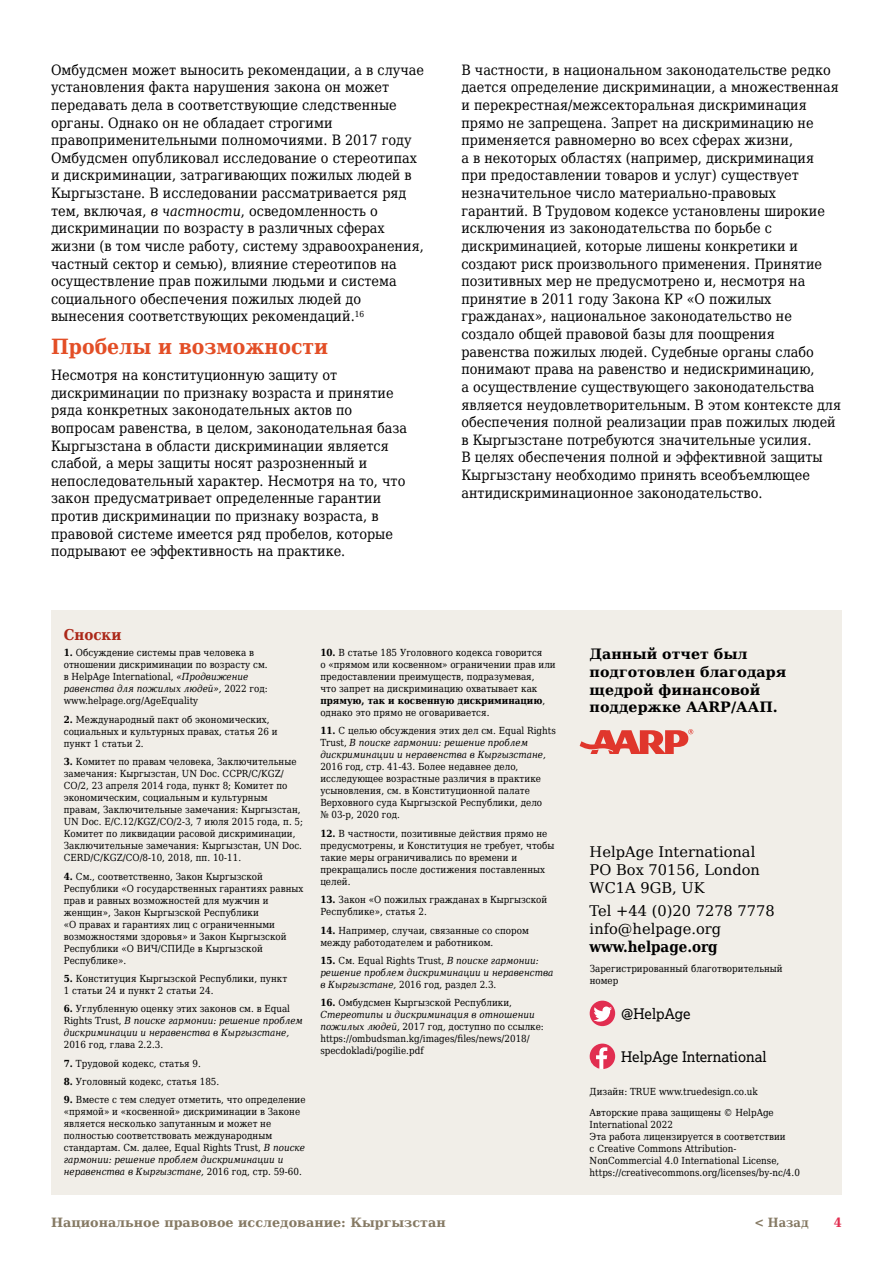
<style>
.page{position:relative;width:893px;height:1263px;background:#fff}
.page>*{position:absolute;margin:0;border:0;box-sizing:border-box;transform-origin:0 0}
.t1{font:700 21px "DejaVu LGC Serif Condensed";color:#e34e26}
.t2{font:700 15px "DejaVu LGC Serif Condensed";color:#000}
.t3{font:700 15px "DejaVu LGC Serif Condensed";color:#ab2718}
.t4{font:14.7px/18px "DejaVu LGC Serif";color:#000}
.t5{font:14.7px "Lexia";color:#000}
.t6{font:14.25px/17.7px "DejaVu LGC Serif Condensed";color:#000}
.t7{font:700 14.25px/17.7px "DejaVu LGC Serif";color:#000}
.t8{font:700 12.75px "DejaVu LGC Serif";color:#867a64}
.t9{font:700 12.75px "DejaVu LGC Serif Condensed";color:#867a64}
.t10{font:700 12.75px "DejaVu LGC Serif Condensed";color:#e12e50}
.t11{font:9.75px/12px "DejaVu LGC Serif Condensed";color:#000}
.t12{font:italic 9.75px/12px "DejaVu LGC Serif Condensed";color:#000}
.s1{font-style:italic}
.s2{font-weight:700}
.s3{font-weight:700;font-style:normal}
.s4{font-style:normal}
</style>
<div class="page">
<div style="left:51px;top:610px;width:791px;height:585px;background:#f1eee8"></div>
<svg style="left:590px;top:1043px;width:25px;height:26px"></svg>
<svg style="left:590px;top:1000px;width:25px;height:26px"></svg>
<svg style="left:580px;top:729px;width:113px;height:25px"></svg>
<p class="t6" style="left:51px;top:60px;width:375px">Омбудсмен может выносить рекомендации, а в случае установления факта нарушения закона он может передавать дела в соответствующие следственные органы. Однако он не обладает строгими правоприменительными полномочиями. В 2017 году Омбудсмен опубликовал исследование о стереотипах и дискриминации, затрагивающих пожилых людей в Кыргызстане. В исследовании рассматривается ряд тем, включая, <span class="s1">в частности</span>, осведомленность о дискриминации по возрасту в различных сферах жизни (в том числе работу, систему здравоохранения, частный сектор и семью), влияние стереотипов на осуществление прав пожилыми людьми и система социального обеспечения пожилых людей до вынесения соответствующих рекомендаций.<sup>16</sup></p>
<h1 class="t1" style="left:51px;top:330px;width:279px">Пробелы и возможности</h1>
<p class="t6" style="left:51px;top:366px;width:358px">Несмотря на конституционную защиту от дискриминации по признаку возраста и принятие ряда конкретных законодательных актов по вопросам равенства, в целом, законодательная база Кыргызстана в области дискриминации является слабой, а меры защиты носят разрозненный и непоследовательный характер. Несмотря на то, что закон предусматривает определенные гарантии против дискриминации по признаку возраста, в правовой системе имеется ряд пробелов, которые подрывают ее эффективность на практике.</p>
<p class="t6" style="left:461px;top:60px;width:381px">В частности, в национальном законодательстве редко дается определение дискриминации, а множественная и перекрестная/межсекторальная дискриминация прямо не запрещена. Запрет на дискриминацию не применяется равномерно во всех сферах жизни,<br>а в некоторых областях (например, дискриминация при предоставлении товаров и услуг) существует незначительное число материально-правовых гарантий. В Трудовом кодексе установлены широкие исключения из законодательства по борьбе с дискриминацией, которые лишены конкретики и создают риск произвольного применения. Принятие позитивных мер не предусмотрено и, несмотря на принятие в 2011 году Закона КР «О пожилых гражданах», национальное законодательство не создало общей правовой базы для поощрения равенства пожилых людей. Судебные органы слабо понимают права на равенство и недискриминацию,<br>а осуществление существующего законодательства является неудовлетворительным. В этом контексте для обеспечения полной реализации прав пожилых людей в Кыргызстане потребуются значительные усилия.<br>В целях обеспечения полной и эффективной защиты Кыргызстану необходимо принять всеобъемлющее антидискриминационное законодательство.</p>
<h2 class="t3" style="left:64px;top:623px;width:59px">Сноски</h2>
<p class="t11" style="left:64px;top:647px;width:205px"><span class="s2">1.</span> Обсуждение системы прав человека в отношении дискриминации по возрасту см. в HelpAge International, <span class="s1">«Продвижение равенства для пожилых людей»,</span> 2022 год: www.helpage.org/AgeEquality</p>
<p class="t11" style="left:64px;top:713px;width:215px"><span class="s2">2.</span> Международный пакт об экономических, социальных и культурных правах, статья 26 и пункт 1 статьи 2.</p>
<p class="t11" style="left:64px;top:755px;width:241px"><span class="s2">3.</span> Комитет по правам человека, Заключительные замечания: Кыргызстан, UN Doc. CCPR/C/KGZ/ CO/2, 23 апреля 2014 года, пункт 8; Комитет по экономическим, социальным и культурным правам, Заключительные замечания: Кыргызстан, UN Doc. E/C.12/KGZ/CO/2-3, 7 июля 2015 года, п. 5; Комитет по ликвидации расовой дискриминации, Заключительные замечания: Кыргызстан, UN Doc.<br>CERD/C/KGZ/CO/8-10, 2018, пп. 10-11.</p>
<p class="t11" style="left:64px;top:870px;width:241px"><span class="s2">4.</span> См., соответственно, Закон Кыргызской Республики «О государственных гарантиях равных прав и равных возможностей для мужчин и женщин», Закон Кыргызской Республики<br>«О правах и гарантиях лиц с ограниченными возможностями здоровья» и Закон Кыргызской Республики «О ВИЧ/СПИДе в Кыргызской Республике».</p>
<p class="t11" style="left:64px;top:972px;width:225px"><span class="s2">5.</span> Конституция Кыргызской Республики, пункт<br>1 статьи 24 и пункт 2 статьи 24.</p>
<p class="t12" style="left:64px;top:1002px;width:241px"><span class="s3">6.</span> <span class="s4">Углубленную оценку этих законов см. в Equal<br>Rights Trust,</span> В поиске гармонии: решение проблем дискриминации и неравенства в Кыргызстане,</p>
<p class="t11" style="left:64px;top:1038px;width:101px">2016 год, глава 2.2.3.</p>
<p class="t11" style="left:64px;top:1057px;width:139px"><span class="s2">7.</span> Трудовой кодекс, статья 9.</p>
<p class="t11" style="left:64px;top:1075px;width:157px"><span class="s2">8.</span> Уголовный кодекс, статья 185.</p>
<p class="t11" style="left:64px;top:1094px;width:243px"><span class="s2">9.</span> Вместе с тем следует отметить, что определение «прямой» и «косвенной» дискриминации в Законе является несколько запутанным и может не полностью соответствовать международным стандартам. См. далее, Equal Rights Trust, <span class="s1">В поиске гармонии: решение проблем дискриминации и неравенства в Кыргызстане,</span> 2016 год, стр. 59-60.</p>
<p class="t11" style="left:320px;top:646px;width:237px"><span class="s2">10.</span> В статье 185 Уголовного кодекса говорится<br>о «прямом или косвенном» ограничении прав или предоставлении преимуществ, подразумевая,<br>что запрет на дискриминацию охватывает как <span class="s2">прямую, так и косвенную дискриминацию</span>, однако это прямо не оговаривается.</p>
<p class="t12" style="left:320px;top:725px;width:237px"><span class="s3">11.</span> <span class="s4">С целью обсуждения этих дел см. Equal Rights<br>Trust,</span> В поиске гармонии: решение проблем дискриминации и неравенства в Кыргызстане,</p>
<p class="t11" style="left:320px;top:761px;width:223px">2016 год, стр. 41-43. Более недавнее дело, исследующее возрастные различия в практике усыновления, см. в Конституционной палате Верховного суда Кыргызской Республики, дело № 03-р, 2020 год.</p>
<p class="t11" style="left:320px;top:827px;width:236px"><span class="s2">12.</span> В частности, позитивные действия прямо не предусмотрены, и Конституция не требует, чтобы такие меры ограничивались по времени и прекращались после достижения поставленных целей.</p>
<p class="t11" style="left:320px;top:893px;width:229px"><span class="s2">13.</span> Закон «О пожилых гражданах в Кыргызской<br>Республике», статья 2.</p>
<p class="t11" style="left:320px;top:924px;width:210px"><span class="s2">14.</span> Например, случаи, связанные со спором между работодателем и работником.</p>
<p class="t12" style="left:320px;top:954px;width:235px"><span class="s3">15.</span> <span class="s4">См. Equal Rights Trust,</span> В поиске гармонии: решение проблем дискриминации и неравенства в Кыргызстане, <span class="s4">2016 год, раздел 2.3.</span></p>
<p class="t11" style="left:320px;top:996px;width:225px"><span class="s2">16.</span> Омбудсмен Кыргызской Республики, <span class="s1">Стереотипы и дискриминация в отношении пожилых людей,</span> 2017 год, доступно по ссылке: https://ombudsman.kg/images/files/news/2018/ specdokladi/pogilie.pdf</p>
<h3 class="t8" style="left:51px;top:1212px;width:396px">Национальное правовое исследование: Кыргызстан</h3>
<h3 class="t7" style="left:590px;top:645px;width:198px">Данный отчет был подготовлен благодаря щедрой финансовой поддержке AARP/ААП.</h3>
<h3 class="t4" style="left:590px;top:843px;width:172px">HelpAge International<br>PO Box 70156, London<br>WC1A 9GB, UK</h3>
<h3 class="t4" style="left:590px;top:901px;width:187px">Tel +44 (0)20 7278 7778 info@helpage.org</h3>
<h2 class="t2" style="left:590px;top:934px;width:129px">www.helpage.org</h2>
<p class="t11" style="left:590px;top:962px;width:195px">Зарегистрированный благотворительный номер</p>
<h3 class="t5" style="left:621px;top:1005px;width:71px">@HelpAge</h3>
<h3 class="t5" style="left:621px;top:1047px;width:147px">HelpAge International</h3>
<p class="t11" style="left:590px;top:1081px;width:186px;line-height:20.5px">Дизайн: TRUE www.truedesign.co.uk<br>Авторские права защищены © HelpAge</p>
<p class="t11" style="left:590px;top:1118px;width:212px">International 2022<br>Эта работа лицензируется в соответствии<br>с Creative Commons Attribution-NonCommercial 4.0 International License, https://creativecommons.org/licenses/by-nc/4.0</p>
<h3 class="t9" style="left:754px;top:1212px;width:56px">&lt; Назад</h3>
<h3 class="t10" style="left:834px;top:1212px;width:9px">4</h3>
</div>
